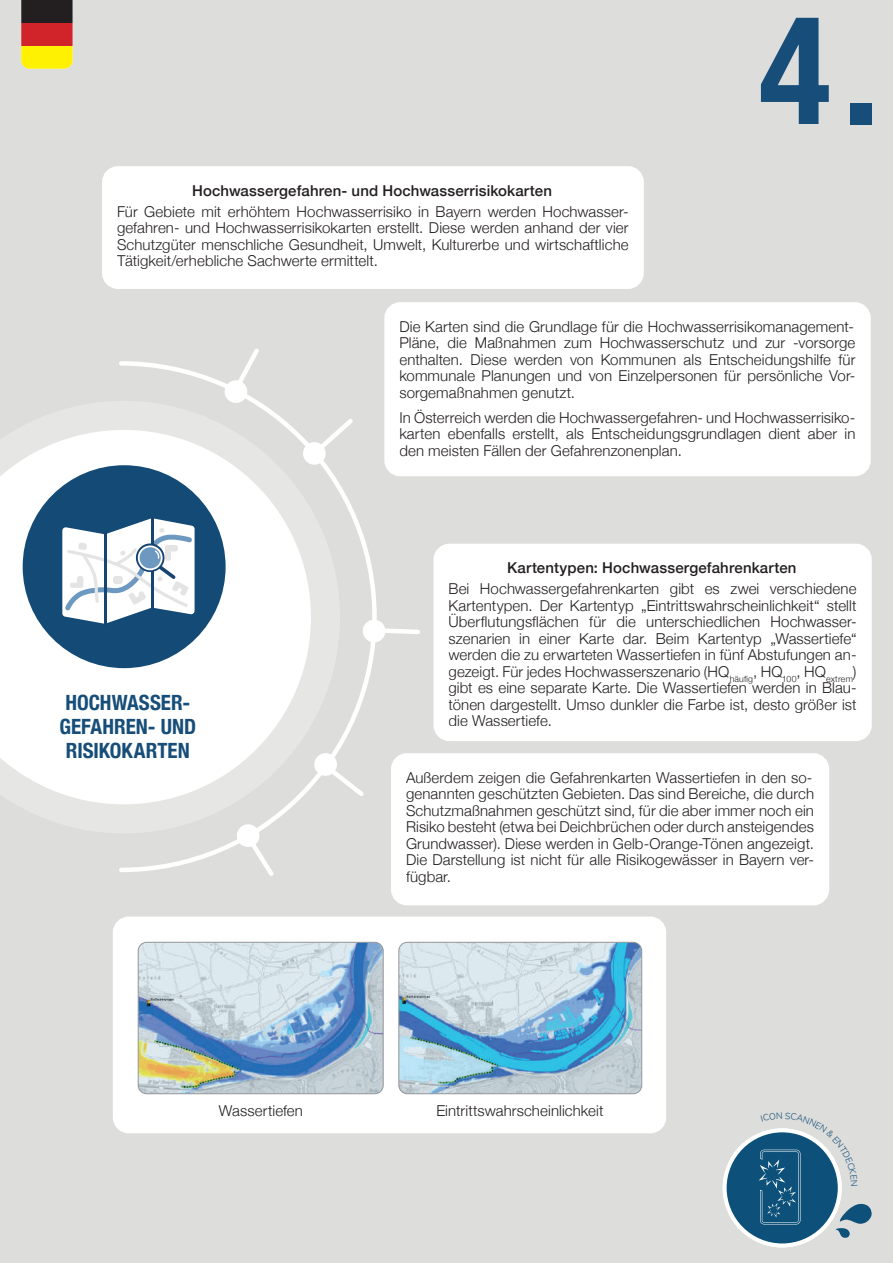
<style>
.page{position:relative;width:893px;height:1263px;background:#dddddb}
.page>*{position:absolute;margin:0;border:0;box-sizing:border-box;transform-origin:0 0}
.t1{font:700 condensed 150px "Helvetica Neue";color:#174e79}
.t2{font:700 condensed 21px/24px "Helvetica Neue";color:#174e79;text-align:center}
.t3{font:300 15px/16.5px "Helvetica Neue";letter-spacing:.01em;color:#231f20;text-align:justify}
.t4{font:500 15px "Helvetica Neue";letter-spacing:.01em;color:#231f20}
</style>
<div class="page">
<svg style="left:723px;top:1128px;width:119px;height:119px"></svg>
<div style="left:727px;top:1132px;width:111px;height:111px;background:#0d5079;border-radius:50%"></div>
<div style="left:850px;top:103px;width:22px;height:22px;background:#174e79"></div>
<svg style="left:119px;top:361px;width:258px;height:511px"></svg>
<svg style="left:361px;top:618px;width:59px;height:26px"></svg>
<svg style="left:224px;top:349px;width:39px;height:52px"></svg>
<svg style="left:114px;top:401px;width:226px;height:432px"></svg>
<svg style="left:0;top:430px;width:311px;height:374px;fill:#fff"></svg>
<svg style="left:21px;top:0;width:52px;height:69px;background:#a6671e"></svg>
<div style="left:392px;top:310px;width:471px;height:159px;background:#fff;border-radius:9px"></div>
<div style="left:384px;top:302px;width:487px;height:174px;border:15px solid #fff;border-radius:9px"></div>
<div style="left:398px;top:761px;width:424px;height:137px;background:#fff;border-radius:9px"></div>
<div style="left:391px;top:753px;width:438px;height:152px;border:15px solid #fff;border-radius:9px"></div>
<div style="left:120px;top:924px;width:539px;height:202px;background:#fff;border-radius:9px"></div>
<div style="left:113px;top:916px;width:553px;height:217px;border:15px solid #fff;border-radius:9px"></div>
<img style="left:400px;top:942px;width:242px;height:152px">
<div style="left:398px;top:942px;width:244px;height:152px;border:1px solid #939598;border-radius:9px"></div>
<img style="left:138px;top:942px;width:245px;height:152px">
<div style="left:138px;top:942px;width:246px;height:152px;border:1px solid #939598;border-radius:9px"></div>
<svg style="left:236px;top:823px;width:41px;height:53px"></svg>
<div style="left:441px;top:551px;width:423px;height:183px;background:#fff;border-radius:9px"></div>
<div style="left:433px;top:544px;width:439px;height:197px;border:15px solid #fff;border-radius:9px"></div>
<div style="left:110px;top:174px;width:526px;height:107px;background:#fff;border-radius:9px"></div>
<div style="left:102px;top:166px;width:542px;height:123px;border:15px solid #fff;border-radius:9px"></div>
<svg style="left:301px;top:415px;width:56px;height:51px"></svg>
<svg style="left:313px;top:752px;width:55px;height:48px"></svg>
<div style="left:15px;top:458px;width:218px;height:218px;background:#fff;border-radius:50%"></div>
<div style="left:23px;top:465px;width:203px;height:203px;background:#134a76;border-radius:50%"></div>
<hr style="left:104px;top:532px;width:2px;height:94px;background:#174470">
<hr style="left:151px;top:516px;width:2px;height:95px;background:#174470">
<svg style="left:62px;top:518px;width:133px;height:106px"></svg>
<svg style="left:759px;top:1128px;width:113px;height:110px"></svg>
<p class="t4" style="left:192px;top:178px;width:361px">Hochwassergefahren- und Hochwasserrisikokarten</p>
<p class="t3" style="left:117px;top:202px;width:513px">Für Gebiete mit erhöhtem Hochwasserrisiko in Bayern werden Hochwasser&shy;gefahren- und Hochwasserrisikokarten erstellt. Diese werden anhand der vier Schutzgüter menschliche Gesundheit, Umwelt, Kulturerbe und wirtschaftliche Tätigkeit/erhebliche Sachwerte ermittelt.</p>
<h1 class="t1" style="left:759px;top:-54px;width:73px">4</h1>
<h2 class="t2" style="left:59px;top:689px;width:138px">HOCHWASSER-<br>GEFAHREN- UND<br>RISIKOKARTEN</h2>
<p class="t3" style="left:399px;top:317px;width:458px">Die Karten sind die Grundlage für die Hochwasserrisikomanagement-Pläne, die Maßnahmen zum Hochwasserschutz und zur -vorsorge enthalten. Diese werden von Kommunen als Entscheidungshilfe für kommunale Planungen und von Einzelpersonen für persönliche Vor&shy;sorgemaßnahmen genutzt.</p>
<p class="t3" style="left:399px;top:408px;width:458px">In Österreich werden die Hochwassergefahren- und Hochwasserrisiko&shy;karten ebenfalls erstellt, als Entscheidungsgrundlagen dient aber in den meisten Fällen der Gefahrenzonenplan.</p>
<p class="t4" style="left:507px;top:556px;width:291px">Kartentypen: Hochwassergefahrenkarten</p>
<p class="t3" style="left:448px;top:579px;width:410px">Bei Hochwassergefahrenkarten gibt es zwei verschiedene Kartentypen. Der Kartentyp „Eintrittswahrscheinlichkeit“ stellt Überflutungsflächen für die unterschiedlichen Hochwasser&shy;szenarien in einer Karte dar. Beim Kartentyp „Wassertiefe“ werden die zu erwarteten Wassertiefen in fünf Abstufungen an&shy;gezeigt. Für jedes Hochwasserszenario (HQ<sub>häufig</sub>, HQ<sub>100</sub>, HQ<sub>extrem</sub>) gibt es eine separate Karte. Die Wassertiefen werden in Blau&shy;tönen dargestellt. Umso dunkler die Farbe ist, desto größer ist die Wassertiefe.</p>
<p class="t3" style="left:406px;top:768px;width:410px">Außerdem zeigen die Gefahrenkarten Wassertiefen in den so&shy;genannten geschützten Gebieten. Das sind Bereiche, die durch Schutzmaßnahmen geschützt sind, für die aber immer noch ein Risiko besteht (etwa bei Deichbrüchen oder durch ansteigendes Grundwasser). Diese werden in Gelb-Orange-Tönen angezeigt.<br>Die Darstellung ist nicht für alle Risikogewässer in Bayern ver&shy;fügbar.</p>
<p class="t3" style="left:219px;top:1101px;width:86px">Wassertiefen</p>
<p class="t3" style="left:436px;top:1101px;width:169px">Eintrittswahrscheinlichkeit</p>
</div>
